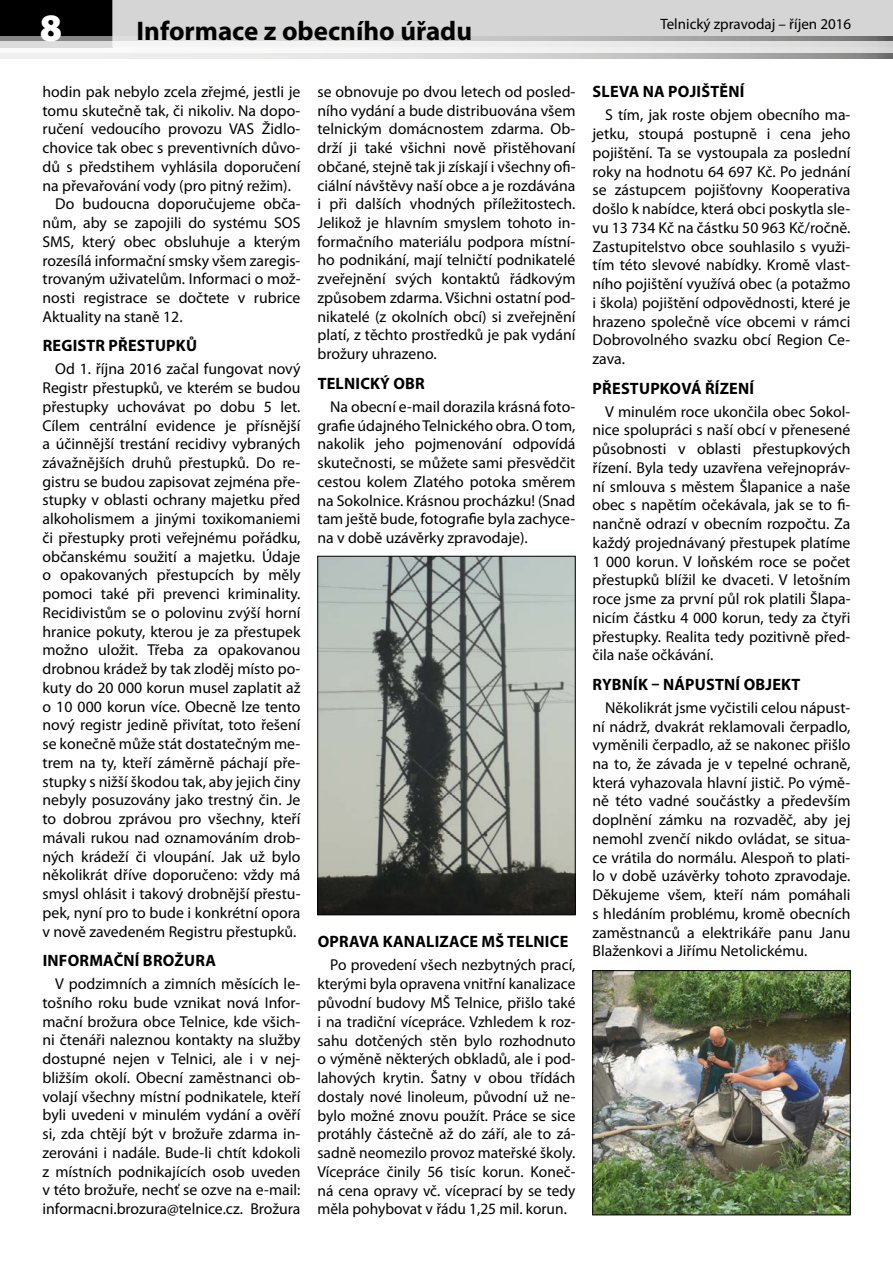
<style>
.page{position:relative;width:893px;height:1263px;background:#fff}
.page>*{position:absolute;margin:0;border:0;box-sizing:border-box;transform-origin:0 0}
.t1{font:900 39px "Myriad Pro";color:#fff}
.t2{font:700 27px "Myriad Pro";color:#000}
.t3{font:700 16.5px "Myriad Pro";letter-spacing:.015em;color:#000}
.t4{font:15.75px/18.8px "Myriad Pro";color:#000;text-align:justify}
.t5{font:15px "Myriad Pro";color:#000}
</style>
<div class="page">
<div style="left:0;top:0;width:112px;height:47px;background:#000"></div>
<div style="left:112px;top:0;width:781px;height:47px;background:#d5d5d5"></div>
<svg style="left:0;top:37px;width:893px;height:21px"></svg>
<svg style="left:0;top:42px;width:893px;height:11px;fill:#f0f0f0"></svg>
<img style="left:319px;top:558px;width:254px;height:355px">
<div style="left:317px;top:556px;width:258px;height:359px;border:1px solid #000"></div>
<img style="left:594px;top:972px;width:254px;height:241px">
<div style="left:592px;top:970px;width:258px;height:245px;border:1px solid #000"></div>
<h1 class="t1" style="left:40px;top:1px;width:24px">8</h1>
<h2 class="t2" style="left:136px;top:14px;width:337px">Informace z obecního úřadu</h2>
<p class="t5" style="left:660px;top:14px;width:192px">Telnický zpravodaj – říjen 2016</p>
<p class="t4" style="left:43px;top:82px;width:259px">hodin pak nebylo zcela zřejmé, jestli je</p>
<p class="t4" style="left:43px;top:101px;width:259px">tomu skutečně tak, či nikoliv. Na dopo-</p>
<p class="t4" style="left:43px;top:119px;width:259px">ručení vedoucího provozu VAS Židlo-</p>
<p class="t4" style="left:43px;top:138px;width:259px">chovice tak obec s preventivních důvo-</p>
<p class="t4" style="left:43px;top:157px;width:259px">dů s předstihem vyhlásila doporučení</p>
<p class="t4" style="left:43px;top:176px;width:250px">na převařování vody (pro pitný režim).</p>
<p class="t4" style="left:55px;top:194px;width:247px">Do budoucna doporučujeme obča-</p>
<p class="t4" style="left:43px;top:213px;width:259px">nům, aby se zapojili do systému SOS</p>
<p class="t4" style="left:43px;top:232px;width:259px">SMS, který obec obsluhuje a kterým</p>
<p class="t4" style="left:43px;top:251px;width:259px">rozesílá informační smsky všem zaregis-</p>
<p class="t4" style="left:43px;top:269px;width:259px">trovaným uživatelům. Informaci o mož-</p>
<p class="t4" style="left:43px;top:288px;width:259px">nosti registrace se dočtete v rubrice</p>
<p class="t4" style="left:43px;top:307px;width:142px">Aktuality na staně 12.</p>
<p class="t3" style="left:43px;top:335px;width:156px">REGISTR PŘESTUPKŮ</p>
<p class="t4" style="left:43px;top:359px;width:259px;text-indent:13px">Od 1. října 2016 začal fungovat nový Registr přestupků, ve kterém se budou přestupky uchovávat po dobu 5 let.<br>Cílem centrální evidence je přísnější a účinnější trestání recidivy vybraných závažnějších druhů přestupků. Do re&shy;gistru se budou zapisovat zejména pře&shy;stupky v oblasti ochrany majetku před alkoholismem a jinými toxikomaniemi či přestupky proti veřejnému pořádku, občanskému soužití a majetku. Údaje o opakovaných přestupcích by měly pomoci také při prevenci kriminality.<br>Recidivistům se o polovinu zvýší horní hranice pokuty, kterou je za přestupek možno uložit. Třeba za opakovanou drobnou krádež by tak zloděj místo po&shy;kuty do 20 000 korun musel zaplatit až o 10 000 korun více. Obecně lze tento nový registr jedině přivítat, toto řešení se konečně může stát dostatečným me&shy;trem na ty, kteří záměrně páchají pře&shy;stupky s nižší škodou tak, aby jejich činy nebyly posuzovány jako trestný čin. Je to dobrou zprávou pro všechny, kteří mávali rukou nad oznamováním drob&shy;ných krádeží či vloupání. Jak už bylo několikrát dříve doporučeno: vždy má smysl ohlásit i takový drobnější přestu&shy;pek, nyní pro to bude i konkrétní opora v nově zavedeném Registru přestupků.</p>
<p class="t3" style="left:43px;top:950px;width:175px">INFORMAČNÍ BROŽURA</p>
<p class="t4" style="left:43px;top:974px;width:259px;text-indent:13px">V podzimních a zimních měsících le&shy;tošního roku bude vznikat nová Infor&shy;mační brožura obce Telnice, kde všich&shy;ni čtenáři naleznou kontakty na služby dostupné nejen v Telnici, ale i v nej&shy;bližším okolí. Obecní zaměstnanci ob&shy;volají všechny místní podnikatele, kteří byli uvedeni v minulém vydání a ověří si, zda chtějí být v brožuře zdarma in&shy;zerováni i nadále. Bude-li chtít kdokoli z místních podnikajících osob uveden v této brožuře, nechť se ozve na e-mail: informacni.brozura@telnice.cz. Brožura</p>
<p class="t4" style="left:317px;top:82px;width:259px">se obnovuje po dvou letech od posled&shy;ního vydání a bude distribuována všem telnickým domácnostem zdarma. Ob&shy;drží ji také všichni nově přistěhovaní občané, stejně tak ji získají i všechny ofi&shy;ciální návštěvy naší obce a je rozdávána i při dalších vhodných příležitostech.<br>Jelikož je hlavním smyslem tohoto in&shy;formačního materiálu podpora místní&shy;ho podnikání, mají telničtí podnikatelé zveřejnění svých kontaktů řádkovým způsobem zdarma. Všichni ostatní pod&shy;nikatelé (z okolních obcí) si zveřejnění platí, z těchto prostředků je pak vydání brožury uhrazeno.</p>
<p class="t3" style="left:318px;top:372px;width:109px">TELNICKÝ OBR</p>
<p class="t4" style="left:317px;top:397px;width:259px;text-indent:13px">Na obecní e-mail dorazila krásná foto&shy;grafie údajného Telnického obra. O tom, nakolik jeho pojmenování odpovídá skutečnosti, se můžete sami přesvědčit cestou kolem Zlatého potoka směrem na Sokolnice. Krásnou procházku! (Snad tam ještě bude, fotografie byla zachyce&shy;na v době uzávěrky zpravodaje).</p>
<p class="t3" style="left:318px;top:931px;width:252px">OPRAVA KANALIZACE MŠ TELNICE</p>
<p class="t4" style="left:317px;top:955px;width:259px;text-indent:13px">Po provedení všech nezbytných prací, kterými byla opravena vnitřní kanalizace původní budovy MŠ Telnice, přišlo také i na tradiční vícepráce. Vzhledem k roz&shy;sahu dotčených stěn bylo rozhodnuto o výměně některých obkladů, ale i pod&shy;lahových krytin. Šatny v obou třídách dostaly nové linoleum, původní už ne&shy;bylo možné znovu použít. Práce se sice protáhly částečně až do září, ale to zá&shy;sadně neomezilo provoz mateřské školy.<br>Vícepráce činily 56 tisíc korun. Koneč&shy;ná cena opravy vč. víceprací by se tedy měla pohybovat v řádu 1,25 mil. korun.</p>
<p class="t3" style="left:593px;top:81px;width:153px">SLEVA NA POJIŠTĚNÍ</p>
<p class="t4" style="left:592px;top:106px;width:259px;text-indent:13px">S tím, jak roste objem obecního ma&shy;jetku, stoupá postupně i cena jeho pojištění. Ta se vystoupala za poslední roky na hodnotu 64 697 Kč. Po jednání se zástupcem pojišťovny Kooperativa došlo k nabídce, která obci poskytla sle&shy;vu 13 734 Kč na částku 50 963 Kč/ročně.<br>Zastupitelstvo obce souhlasilo s využi&shy;tím této slevové nabídky. Kromě vlast&shy;ního pojištění využívá obec (a potažmo i škola) pojištění odpovědnosti, které je hrazeno společně více obcemi v rámci Dobrovolného svazku obcí Region Ce&shy;zava.</p>
<p class="t3" style="left:593px;top:377px;width:163px">PŘESTUPKOVÁ ŘÍZENÍ</p>
<p class="t4" style="left:592px;top:402px;width:259px;text-indent:13px">V minulém roce ukončila obec Sokol&shy;nice spolupráci s naší obcí v přenesené působnosti v oblasti přestupkových řízení. Byla tedy uzavřena veřejnopráv&shy;ní smlouva s městem Šlapanice a naše obec s napětím očekávala, jak se to fi&shy;nančně odrazí v obecním rozpočtu. Za každý projednávaný přestupek platíme 1 000 korun. V loňském roce se počet přestupků blížil ke dvaceti. V letošním roce jsme za první půl rok platili Šlapa&shy;nicím částku 4 000 korun, tedy za čtyři přestupky. Realita tedy pozitivně před&shy;čila naše očkávání.</p>
<p class="t3" style="left:593px;top:673px;width:209px">RYBNÍK – NÁPUSTNÍ OBJEKT</p>
<p class="t4" style="left:592px;top:698px;width:259px;text-indent:13px">Několikrát jsme vyčistili celou nápust&shy;ní nádrž, dvakrát reklamovali čerpadlo, vyměnili čerpadlo, až se nakonec přišlo na to, že závada je v tepelné ochraně, která vyhazovala hlavní jistič. Po výmě&shy;ně této vadné součástky a především doplnění zámku na rozvaděč, aby jej nemohl zvenčí nikdo ovládat, se situa&shy;ce vrátila do normálu. Alespoň to plati&shy;lo v době uzávěrky tohoto zpravodaje.<br>Děkujeme všem, kteří nám pomáhali s hledáním problému, kromě obecních zaměstnanců a elektrikáře panu Janu Blaženkovi a Jiřímu Netolickému.</p>
</div>
